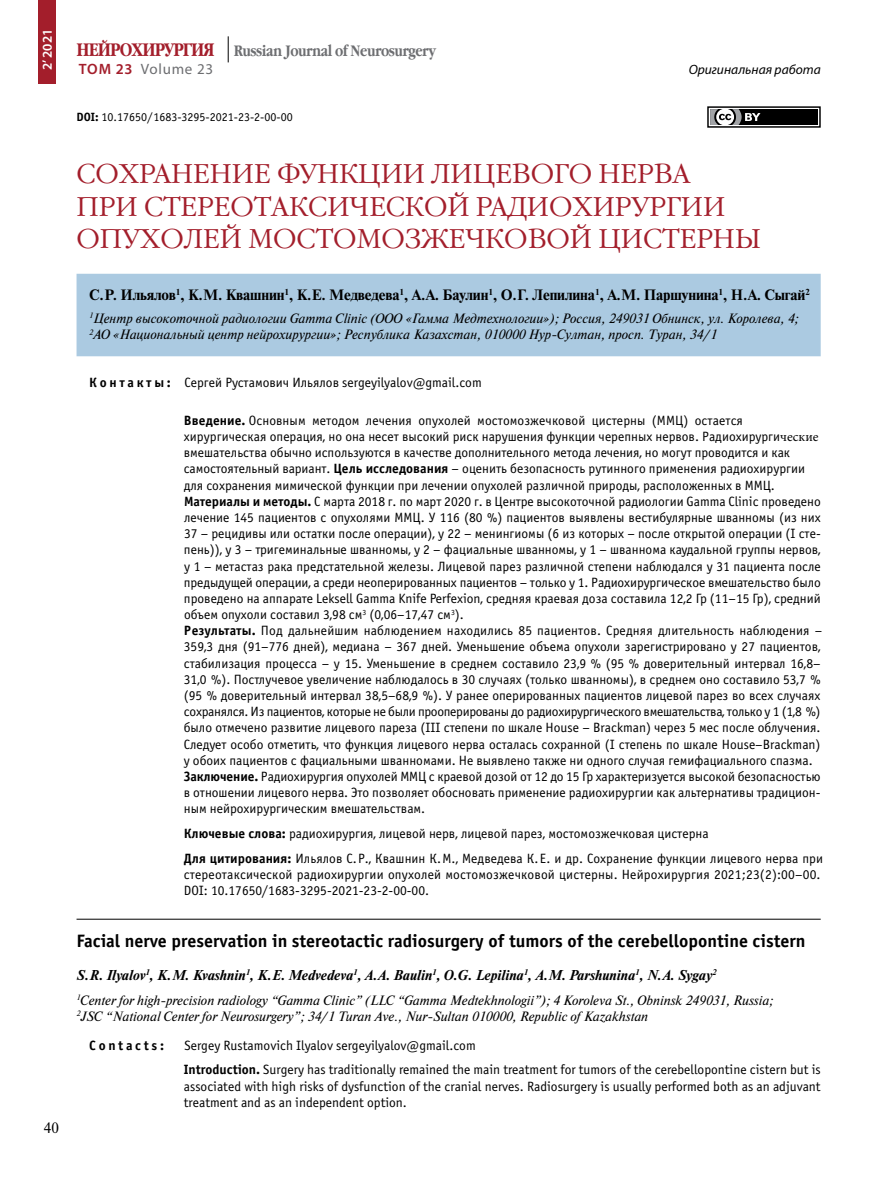
<style>
.page{position:relative;width:893px;height:1191px;background:#fff}
.page>*{position:absolute;margin:0;border:0;box-sizing:border-box;transform-origin:0 0}
.t1{font:300 27px/32.4px "Garamond C";color:#a31e2b}
.t2{font:700 18px "Officina Sans C";color:#000}
.t3{font:700 18px "Garamond Narrow C";letter-spacing:-.05em;color:#a31e2b}
.t4{font:700 15px "Newton C";letter-spacing:-.01em;color:#000}
.t5{font:700 15px "Garamond Narrow C";letter-spacing:-.03em;color:#6d6e71}
.t6{font:15px "Myriad Pro";letter-spacing:.05em;color:#6d6e71}
.t7{font:15px "Newton C";color:#000}
.t8{font:italic 700 14.25px "Newton C";color:#000}
.t9{font:13.5px/16.2px "Officina Sans C";color:#000}
.t10{font:italic 13.5px/16.2px "Newton C";color:#000}
.t11{font:italic 13.5px "Myriad Pro";color:#000}
.t12{font:700 13.5px "Officina Sans C";letter-spacing:.2em;color:#000}
.t13{font:600 13.5px "Myriad Pro";color:#fff}
.t14{font:12px "Officina Sans C";color:#000}
.s1{font-weight:600;color:#a31e2b}
.s2{font-weight:700}
.s3{font-family:"Minion Pro"}
</style>
<div class="page">
<div style="left:38px;top:0;width:17px;height:84px;background:#a31e2b"></div>
<svg style="left:228px;top:36px;width:1px;height:26px"></svg>
<div style="left:77px;top:274px;width:744px;height:82px;background:#abcae1"></div>
<hr style="left:77px;top:918px;width:744px;height:1px;background:#000">
<div style="left:707px;top:106px;width:114px;height:22px;border:1px solid #000"></div>
<div style="left:710px;top:109px;width:108px;height:16px;background:#000"></div>
<svg style="left:710px;top:109px;width:50px;height:16px"></svg>
<p class="t13" style="left:39px;top:70px;width:43px;rotate:-90deg">2’ 2021</p>
<p class="t7" style="left:44px;top:1120px;width:17px">40</p>
<h2 class="t3" style="left:77px;top:39px;width:140px">НЕЙРОХИРУРГИЯ</h2>
<p class="t6" style="left:79px;top:59px;width:136px"><span class="s1">Том 23</span> Volume 23</p>
<p class="t5" style="left:234px;top:43px;width:203px">Russian Journal of Neurosurgery</p>
<p class="t14" style="left:77px;top:111px;width:218px"><span class="s2">DOI:</span> 10.17650 / 1683‑3295‑2021‑23‑2‑00‑00</p>
<p class="t11" style="left:689px;top:61px;width:133px">Оригинальная работа</p>
<h1 class="t1" style="left:77px;top:159px;width:686px">Сохранение функции лицевого нерва<br>при стереотаксической радиохирургии опухолей мостомозжечковой цистерны</h1>
<p class="t4" style="left:89px;top:287px;width:722px">С. Р. Ильялов<sup>1</sup>, К. М. Квашнин<sup>1</sup>, К. Е. Медведева<sup>1</sup>, А. А. Баулин<sup>1</sup>, О. Г. Лепилина<sup>1</sup>, А. М. Паршунина<sup>1</sup>, Н. А. Сыгай<sup>2</sup></p>
<p class="t10" style="left:89px;top:310px;width:711px"><sup>1</sup>Центр высокоточной радиологии Gamma Clinic (ООО «Гамма Медтехнологии»); Россия, 249031 Обнинск, ул. Королева, 4;<br><sup>2</sup>АО «Национальный центр нейрохирургии»; Республика Казахстан, 010000 Нур-Султан, просп. Туран, 34/1</p>
<p class="t9" style="left:89px;top:375px;width:394px"><span class="s2">К о н т а к т ы :</span> Сергей Рустамович Ильялов sergeyilyalov@gmail.com</p>
<p class="t9" style="left:184px;top:412px;width:640px"><span class="s2">Введение.</span> Основным методом лечения опухолей мостомозжечковой цистерны (ММЦ) остается хирургическая операция, но она несет высокий риск нарушения функции черепных нервов. Радиохирурги<span class="s3">ческие </span>вмешательства обычно используются в качестве дополнительного метода лечения, но могут проводится и как самостоятельный вариант. <span class="s2">Цель исследования</span> – оценить безопасность рутинного применения радиохирургии для сохранения мимической функции при лечении опухолей различной природы, расположенных в ММЦ.<br><span class="s2">Материалы и методы.</span> С марта 2018 г. по март 2020 г. в Центре высокоточной радиологии Gamma Clinic проведено лечение 145 пациентов с опухолями ММЦ. У 116 (80 %) пациентов выявлены вестибулярные шванномы (из них 37 – рецидивы или остатки после операции), у 22 – менингиомы (6 из которых – после открытой операции (I сте‑ пень)), у 3 – тригеминальные шванномы, у 2 – фациальные шванномы, у 1 – шваннома каудальной группы нервов, у 1 – метастаз рака предстательной железы. Лицевой парез различной степени наблюдался у 31 пациента после предыдущей операции, а среди неоперированных пациентов – только у 1. Радиохирургическое вмешательство было проведено на аппарате Leksell Gamma Knife Perfexion, средняя краевая доза составила 12,2 Гр (11–15 Гр), средний объем опухоли составил 3,98 см<sup>3</sup> (0,06–17,47 см<sup>3</sup>).<br><span class="s2">Результаты.</span> Под дальнейшим наблюдением находились 85 пациентов. Средняя длительность наблюдения – 359,3 дня (91–776 дней), медиана – 367 дней. Уменьшение объема опухоли зарегистрировано у 27 пациентов, стабилизация процесса – у 15. Уменьшение в среднем составило 23,9 % (95 % доверительный интервал 16,8– 31,0 %). Постлучевое увеличение наблюдалось в 30 случаях (только шванномы), в среднем оно составило 53,7 % (95 % доверительный интервал 38,5–68,9 %). У ранее оперированных пациентов лицевой парез во всех случаях сохранялся. Из пациентов, которые не были прооперированы до радиохирургического вмешательства, только у 1 (1,8 %) было отмечено развитие лицевого пареза (III степени по шкале House – Brackman) через 5 мес после облучения.<br>Следует особо отметить, что функция лицевого нерва осталась сохранной (I степень по шкале House–Brackman) у обоих пациентов с фациальными шванномами. Не выявлено также ни одного случая гемифациального спазма.<br><span class="s2">Заключение.</span> Радиохирургия опухолей ММЦ с краевой дозой от 12 до 15 Гр характеризуется высокой безопасностью в отношении лицевого нерва. Это позволяет обосновать применение радиохирургии как альтернативы традицион‑ ным нейрохирургическим вмешательствам.</p>
<p class="t9" style="left:184px;top:821px;width:641px;line-height:24.8px"><span class="s2">Ключевые слова:</span> радиохирургия, лицевой нерв, лицевой парез, мостомозжечковая цистерна<br><span class="s2">Для цитирования:</span> Ильялов С.Р., Квашнин К.М., Медведева К.Е. и др. Сохранение функции лицевого нерва при</p>
<p class="t9" style="left:184px;top:866px;width:638px">стереотаксической радиохирургии опухолей мостомозжечковой цистерны. Нейрохирургия 2021;23(2):00–00.<br>DOI: 10.17650/1683‑3295‑2021‑23‑2‑00‑00.</p>
<h2 class="t2" style="left:77px;top:930px;width:730px">Facial nerve preservation in stereotactic radiosurgery of tumors of the cerebellopontine cistern</h2>
<p class="t8" style="left:77px;top:967px;width:642px">S. R. Ilyalov<sup>1</sup>, K. M. Kvashnin<sup>1</sup>, K. E. Medvedeva<sup>1</sup>, A. A. Baulin<sup>1</sup>, O. G. Lepilina<sup>1</sup>, A. M. Parshunina<sup>1</sup>, N. A. Sygay<sup>2</sup></p>
<p class="t10" style="left:77px;top:992px;width:698px"><sup>1</sup>Center for high-precision radiology “Gamma Clinic” (LLC “Gamma Medtekhnologii”); 4 Koroleva St., Obninsk 249031, Russia;<br><sup>2</sup>JSC “National Center for Neurosurgery”; 34/1 Turan Ave., Nur-Sultan 010000, Republic of Kazakhstan</p>
<p class="t12" style="left:89px;top:1037px;width:76px">Contacts:</p>
<p class="t9" style="left:184px;top:1033px;width:638px;line-height:24.8px">Sergey Rustamovich Ilyalov sergeyilyalov@gmail.com<br><span class="s2">Introduction.</span> Surgery has traditionally remained the main treatment for tumors of the cerebellopontine cistern but is</p>
<p class="t9" style="left:184px;top:1078px;width:638px">associated with high risks of dysfunction of the cranial nerves. Radiosurgery is usually performed both as an adjuvant treatment and as an independent option.</p>
</div>
